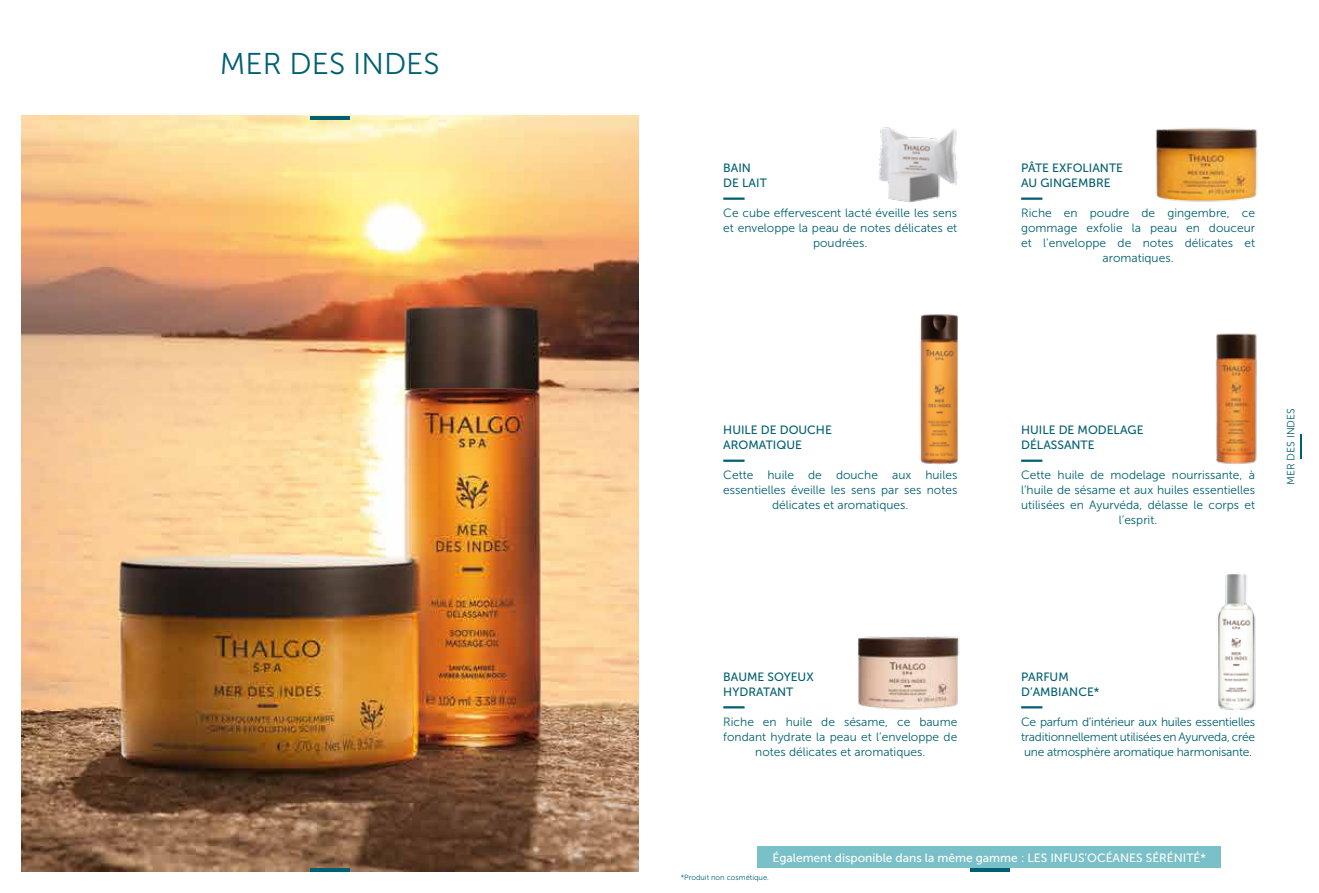
<style>
.page{position:relative;width:1319px;height:893px;background:#fff}
.page>*{position:absolute;margin:0;border:0;box-sizing:border-box;transform-origin:0 0}
.t1{font:30px "Museo Sans 300";color:#006071}
.t2{font:12px/15px "Museo Sans 300";color:#006071;text-align:center}
.t3{font:12px/15px "Museo Sans 500";color:#006071}
.t4{font:12px "Museo Sans 500";color:#fff}
.t5{font:10.5px "Museo Sans 300";color:#006071}
.t6{font:7.5px "Museo Sans 300";color:#006071}
</style>
<div class="page">
<img style="left:21px;top:116px;width:617px;height:756px">
<hr style="left:1299px;top:434px;width:2px;height:25px;background:#006071">
<img style="left:878px;top:127px;width:80px;height:76px">
<img style="left:920px;top:314px;width:39px;height:151px">
<img style="left:1215px;top:333px;width:42px;height:131px">
<img style="left:1217px;top:574px;width:39px;height:136px">
<img style="left:1156px;top:128px;width:102px;height:74px">
<img style="left:858px;top:636px;width:102px;height:74px">
<hr style="left:723px;top:706px;width:21px;height:2px;background:#006071">
<hr style="left:1020px;top:706px;width:22px;height:2px;background:#006071">
<hr style="left:310px;top:116px;width:39px;height:4px;background:#006071">
<hr style="left:310px;top:868px;width:39px;height:4px;background:#006071">
<hr style="left:969px;top:868px;width:40px;height:4px;background:#006071">
<div style="left:757px;top:846px;width:463px;height:22px;background:#7ac0c8"></div>
<hr style="left:723px;top:198px;width:21px;height:2px;background:#006071">
<hr style="left:1020px;top:198px;width:22px;height:2px;background:#006071">
<hr style="left:1020px;top:460px;width:22px;height:2px;background:#006071">
<hr style="left:723px;top:460px;width:21px;height:2px;background:#006071">
<h1 class="t1" style="left:220px;top:47px;width:221px">MER DES INDES</h1>
<p class="t3" style="left:723px;top:160px;width:45px">BAIN<br>DE LAIT</p>
<p class="t2" style="left:723px;top:205px;width:235px">Ce cube effervescent lacté éveille les sens et enveloppe la peau de notes délicates et poudrées.</p>
<p class="t3" style="left:723px;top:422px;width:110px">HUILE DE DOUCHE<br>AROMATIQUE</p>
<p class="t2" style="left:723px;top:467px;width:235px">Cette huile de douche aux huiles essentielles éveille les sens par ses notes délicates et aromatiques.</p>
<p class="t3" style="left:1020px;top:160px;width:103px">PÂTE EXFOLIANTE<br>AU GINGEMBRE</p>
<p class="t2" style="left:1020px;top:205px;width:235px">Riche en poudre de gingembre, ce gommage exfolie la peau en douceur et l’enveloppe de notes délicates et aromatiques.</p>
<p class="t3" style="left:1020px;top:422px;width:124px">HUILE DE MODELAGE<br>DÉLASSANTE</p>
<p class="t2" style="left:1020px;top:467px;width:235px">Cette huile de modelage nourrissante, à l’huile de sésame et aux huiles essentielles utilisées en Ayurvéda, délasse le corps et l’esprit.</p>
<p class="t5" style="left:1284px;top:485px;width:78px;rotate:-90deg">MER DES INDES</p>
<p class="t3" style="left:723px;top:669px;width:92px">BAUME SOYEUX<br>HYDRATANT</p>
<p class="t2" style="left:723px;top:714px;width:235px">Riche en huile de sésame, ce baume fondant hydrate la peau et l’enveloppe de notes délicates et aromatiques.</p>
<p class="t3" style="left:1020px;top:669px;width:80px">PARFUM<br>D’AMBIANCE*</p>
<p class="t2" style="left:1020px;top:714px;width:235px;text-align:justify">Ce parfum d’intérieur aux huiles essentielles traditionnellement utilisées en Ayurveda, crée une atmosphère aromatique harmonisante.</p>
<p class="t4" style="left:772px;top:851px;width:435px">Également disponible dans la même gamme : LES INFUS’OCÉANES SÉRÉNITÉ*</p>
<p class="t6" style="left:680px;top:874px;width:90px">*Produit non cosmétique.</p>
</div>
